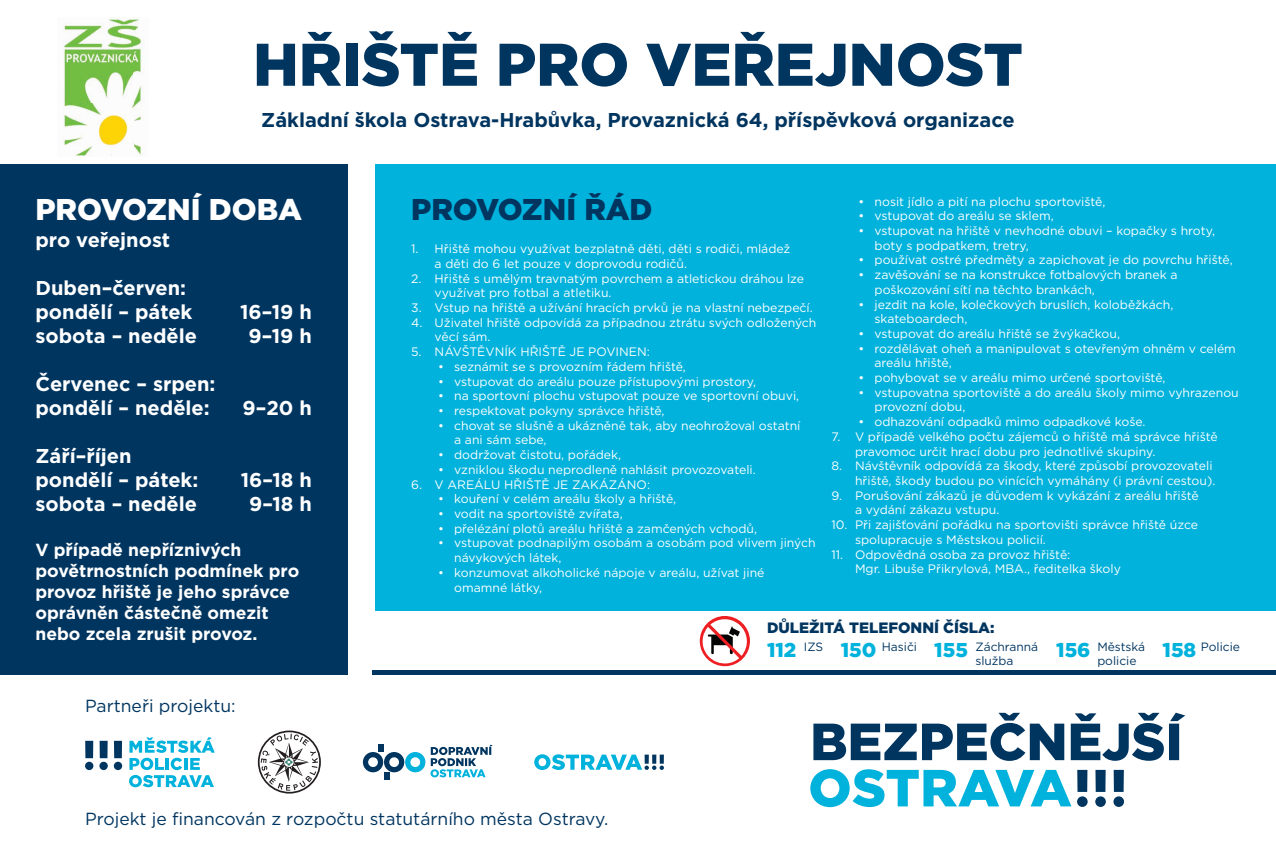
<style>
.page{position:relative;width:1276px;height:851px;background:#fff}
.page>*{position:absolute;margin:0;border:0;box-sizing:border-box;transform-origin:0 0}
.t1{font:900 60px "Gotham";color:#003560}
.t2{font:900 30px "Gotham";color:#fff}
.t3{font:900 30px "Gotham";color:#003560}
.t4{font:700 20px/24px "Gotham";color:#fff}
.t5{font:700 20px "Gotham";color:#003560}
.t6{font:900 20px "Gotham";color:#00b2dc}
.t7{font:700 17.5px/21px "Gotham";color:#fff}
.t8{font:17.5px "Gotham";color:#003560}
.t9{font:900 15px "Gotham";color:#003560}
.t10{font:12.25px/14.7px "Gotham";color:#fff}
.t11{font:12px/14.4px "Gotham";color:#003560}
.s1{font-weight:900;font-size:20px;color:#00b2dc}
</style>
<div class="page">
<svg style="left:810px;top:769px;width:261px;height:38px"></svg>
<div style="left:1077px;top:796px;width:10px;height:10px;background:#003560;border-radius:50%"></div>
<div style="left:1095px;top:796px;width:10px;height:10px;background:#003560;border-radius:50%"></div>
<svg style="left:1077px;top:769px;width:10px;height:22px"></svg>
<svg style="left:1095px;top:769px;width:10px;height:22px"></svg>
<svg style="left:1113px;top:769px;width:10px;height:22px"></svg>
<div style="left:1113px;top:796px;width:11px;height:10px;background:#003560;border-radius:50%"></div>
<svg style="left:813px;top:723px;width:103px;height:37px"></svg>
<svg style="left:922px;top:712px;width:142px;height:48px"></svg>
<svg style="left:1070px;top:712px;width:93px;height:48px"></svg>
<svg style="left:1169px;top:712px;width:16px;height:48px"></svg>
<svg style="left:363px;top:744px;width:129px;height:35px"></svg>
<div style="left:85px;top:761px;width:8px;height:9px;background:#003560;border-radius:50%"></div>
<svg style="left:99px;top:761px;width:9px;height:9px"></svg>
<svg style="left:85px;top:740px;width:8px;height:18px"></svg>
<svg style="left:100px;top:740px;width:8px;height:18px"></svg>
<svg style="left:114px;top:740px;width:8px;height:18px"></svg>
<div style="left:114px;top:761px;width:8px;height:9px;background:#003560;border-radius:50%"></div>
<svg style="left:129px;top:737px;width:86px;height:50px"></svg>
<svg style="left:256px;top:729px;width:65px;height:65px"></svg>
<svg style="left:258px;top:730px;width:63px;height:63px"></svg>
<svg style="left:261px;top:733px;width:57px;height:57px"></svg>
<svg style="left:534px;top:754px;width:130px;height:15px"></svg>
<div style="left:0;top:164px;width:347px;height:511px;background:#003560"></div>
<div style="left:376px;top:164px;width:900px;height:447px;background:#00b2dc"></div>
<div style="left:372px;top:670px;width:904px;height:5px;background:#003560"></div>
<svg style="left:699px;top:616px;width:51px;height:51px"></svg>
<img style="left:63px;top:18px;width:82px;height:138px">
<h1 class="t1" style="left:253px;top:23px;width:771px">HŘIŠTĚ PRO VEŘEJNOST</h1>
<h3 class="t5" style="left:261px;top:106px;width:755px">Základní škola Ostrava-Hrabůvka, Provaznická 64, příspěvková organizace</h3>
<h2 class="t2" style="left:35px;top:188px;width:268px">PROVOZNÍ DOBA</h2>
<h3 class="t4" style="left:35px;top:227px;width:136px">pro veřejnost</h3>
<h3 class="t4" style="left:35px;top:275px;width:158px">Duben–červen: pondělí – pátek</h3>
<h3 class="t4" style="left:240px;top:299px;width:73px">16–19 h</h3>
<h3 class="t4" style="left:35px;top:323px;width:163px">sobota – neděle</h3>
<h3 class="t4" style="left:248px;top:323px;width:65px">9–19 h</h3>
<h3 class="t4" style="left:35px;top:371px;width:182px">Červenec – srpen: pondělí – neděle:</h3>
<h3 class="t4" style="left:242px;top:395px;width:71px">9–20 h</h3>
<h3 class="t4" style="left:35px;top:443px;width:164px">Září–říjen pondělí – pátek:</h3>
<h3 class="t4" style="left:241px;top:467px;width:73px">16–18 h</h3>
<h3 class="t4" style="left:35px;top:491px;width:163px">sobota – neděle</h3>
<h3 class="t4" style="left:249px;top:491px;width:64px">9–18 h</h3>
<h3 class="t7" style="left:35px;top:539px;width:265px">V případě nepříznivých povětrnostních podmínek pro provoz hřiště je jeho správce oprávněn částečně omezit nebo zcela zrušit provoz.</h3>
<h3 class="t8" style="left:85px;top:694px;width:152px">Partneři projektu:</h3>
<h2 class="t3" style="left:411px;top:188px;width:243px">PROVOZNÍ ŘÁD</h2>
<p class="t10" style="left:435px;top:241px;width:357px;text-indent:-23px">1. Hřiště mohou využívat bezplatně děti, děti s rodiči, mládež a děti do 6 let pouze v doprovodu rodičů.</p>
<p class="t10" style="left:435px;top:270px;width:371px;text-indent:-23px">2. Hřiště s umělým travnatým povrchem a atletickou dráhou lze využívat pro fotbal a atletiku.</p>
<p class="t10" style="left:411px;top:300px;width:403px">3. Vstup na hřiště a užívání hracích prvků je na vlastní nebezpečí.</p>
<p class="t10" style="left:435px;top:315px;width:383px;text-indent:-23px">4. Uživatel hřiště odpovídá za případnou ztrátu svých odložených věcí sám.</p>
<p class="t10" style="left:411px;top:344px;width:240px">5. NÁVŠTĚVNÍK HŘIŠTĚ JE POVINEN:</p>
<p class="t10" style="left:438px;top:359px;width:249px">• seznámit se s provozním řádem hřiště,</p>
<p class="t10" style="left:438px;top:373px;width:319px">• vstupovat do areálu pouze přístupovými prostory,</p>
<p class="t10" style="left:438px;top:388px;width:362px">• na sportovní plochu vstupovat pouze ve sportovní obuvi,</p>
<p class="t10" style="left:438px;top:403px;width:228px">• respektovat pokyny správce hřiště,</p>
<p class="t10" style="left:454px;top:417px;width:348px;text-indent:-16px">• chovat se slušně a ukázněně tak, aby neohrožoval ostatní a ani sám sebe,</p>
<p class="t10" style="left:438px;top:447px;width:184px">• dodržovat čistotu, pořádek,</p>
<p class="t10" style="left:438px;top:462px;width:319px">• vzniklou škodu neprodleně nahlásit provozovateli.</p>
<p class="t10" style="left:411px;top:476px;width:240px">6. V AREÁLU HŘIŠTĚ JE ZAKÁZÁNO:</p>
<p class="t10" style="left:438px;top:491px;width:239px">• kouření v celém areálu školy a hřiště,</p>
<p class="t10" style="left:438px;top:506px;width:186px">• vodit na sportoviště zvířata,</p>
<p class="t10" style="left:438px;top:520px;width:320px">• přelézání plotů areálu hřiště a zamčených vchodů,</p>
<p class="t10" style="left:454px;top:535px;width:363px;text-indent:-16px">• vstupovat podnapilým osobám a osobám pod vlivem jiných návykových látek,</p>
<p class="t10" style="left:454px;top:564px;width:312px;text-indent:-16px">• konzumovat alkoholické nápoje v areálu, užívat jiné omamné látky,</p>
<p class="t10" style="left:858px;top:193px;width:248px">• nosit jídlo a pití na plochu sportoviště,</p>
<p class="t10" style="left:858px;top:208px;width:197px">• vstupovat do areálu se sklem,</p>
<p class="t10" style="left:874px;top:223px;width:342px;text-indent:-16px">• vstupovat na hřiště v nevhodné obuvi – kopačky s hroty, boty s podpatkem, tretry,</p>
<p class="t10" style="left:858px;top:252px;width:376px">• používat ostré předměty a zapichovat je do povrchu hřiště,</p>
<p class="t10" style="left:874px;top:267px;width:304px;text-indent:-16px">• zavěšování se na konstrukce fotbalových branek a poškozování sítí na těchto brankách,</p>
<p class="t10" style="left:874px;top:296px;width:300px;text-indent:-16px">• jezdit na kole, kolečkových bruslích, koloběžkách, skateboardech,</p>
<p class="t10" style="left:858px;top:326px;width:263px">• vstupovat do areálu hřiště se žvýkačkou,</p>
<p class="t10" style="left:874px;top:340px;width:363px;text-indent:-16px">• rozdělávat oheň a manipulovat s otevřeným ohněm v celém areálu hřiště,</p>
<p class="t10" style="left:858px;top:370px;width:308px">• pohybovat se v areálu mimo určené sportoviště,</p>
<p class="t10" style="left:874px;top:385px;width:366px;text-indent:-16px">• vstupovatna sportoviště a do areálu školy mimo vyhrazenou provozní dobu,</p>
<p class="t10" style="left:858px;top:414px;width:289px">• odhazování odpadků mimo odpadkové koše.</p>
<p class="t10" style="left:855px;top:429px;width:364px;text-indent:-23px">7. V případě velkého počtu zájemců o hřiště má správce hřiště pravomoc určit hrací dobu pro jednotlivé skupiny.</p>
<p class="t10" style="left:831px;top:458px;width:385px;text-align:right">8. Návštěvník odpovídá za škody, které způsobí provozovateli hřiště, škody budou po vinících vymáhány (i právní cestou).</p>
<p class="t10" style="left:855px;top:487px;width:345px;text-indent:-23px">9. Porušování zákazů je důvodem k vykázání z areálu hřiště a vydání zákazu vstupu.</p>
<p class="t10" style="left:855px;top:517px;width:344px;text-indent:-23px">10. Při zajišťování pořádku na sportovišti správce hřiště úzce spolupracuje s Městskou policií.</p>
<p class="t10" style="left:855px;top:546px;width:267px;text-indent:-23px">11. Odpovědná osoba za provoz hřiště:<br>Mgr. Libuše Přikrylová, MBA., ředitelka školy</p>
<p class="t9" style="left:767px;top:617px;width:229px">DŮLEŽITÁ TELEFONNÍ ČÍSLA:</p>
<p class="t11" style="left:975px;top:639px;width:64px;text-indent:-41px"><span class="s1">155</span> Záchranná služba</p>
<p class="t11" style="left:1097px;top:639px;width:49px;text-indent:-41px"><span class="s1">156</span> Městská policie</p>
<p class="t11" style="left:1162px;top:639px;width:79px"><span class="s1">158</span> Policie</p>
<p class="t11" style="left:840px;top:639px;width:78px"><span class="s1">150</span> Hasiči</p>
<h3 class="t6" style="left:767px;top:636px;width:58px">112 <sup>IZS</sup></h3>
<h3 class="t8" style="left:85px;top:807px;width:525px">Projekt je financován z rozpočtu statutárního města Ostravy.</h3>
</div>
